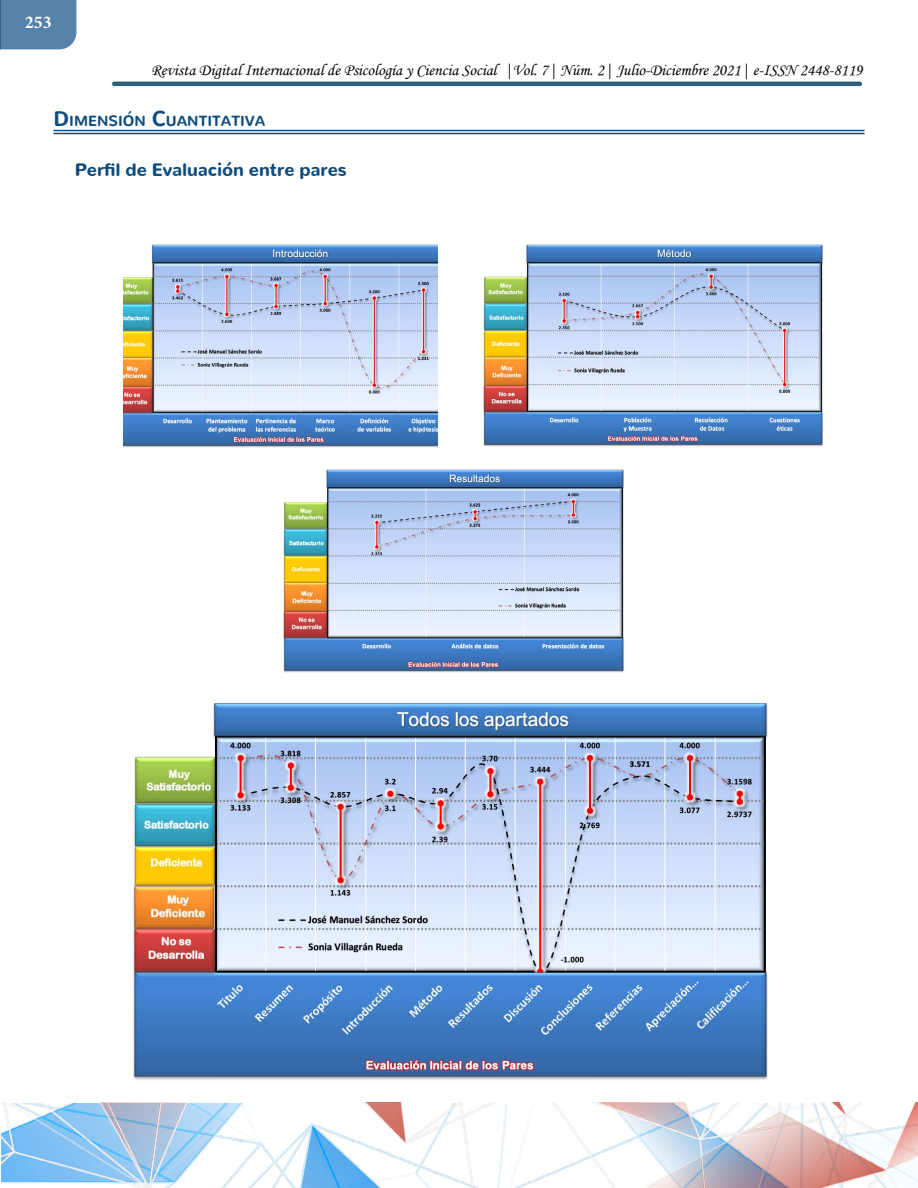
<style>
.page{position:relative;width:918px;height:1188px;background:#fff}
.page>*{position:absolute;margin:0;border:0;box-sizing:border-box;transform-origin:0 0}
.Perfil_de_evaluacion{font:900 18px "Nunito";color:#0f4c7d}
.t1{font:700 18px "Minion Pro";color:#fff}
.t2{font:16.5px "Monotype Corsiva";color:#000}
.Nivel_1{font:800 14.7px "Nunito";color:#0f4c7d}
.s1{font-size:21px}
</style>
<div class="page">
<div style="left:0;top:0;width:76px;height:49px;background:#5782a7"></div>
<hr style="left:112px;top:82px;width:750px;height:4px;background:#2b607d;border-radius:2px">
<img style="left:0;top:1103px;width:918px;height:84px">
<hr style="left:53px;top:130px;width:812px;height:1px;background:#0f4c7d">
<hr style="left:53px;top:133px;width:812px;height:1px;background:#0f4c7d">
<img style="left:133px;top:703px;width:635px;height:377px">
<img style="left:123px;top:244px;width:314px;height:204px">
<img style="left:283px;top:469px;width:341px;height:204px">
<img style="left:483px;top:244px;width:340px;height:203px">
<p class="t1" style="left:25px;top:10px;width:28px">253</p>
<p class="t2" style="left:151px;top:60px;width:713px">Revista Digital Internacional de Psicología y Ciencia Social |Vol. 7| Núm. 2| Julio-Diciembre 2021| e-ISSN 2448-8119</p>
<p class="Nivel_1" style="left:53px;top:107px;width:214px"><span class="s1">D</span> IMENSIÓN <span class="s1">C</span>UANTITATIVA</p>
<p class="Perfil_de_evaluacion" style="left:75px;top:153px;width:273px">Perfil de Evaluación entre pares</p>
</div>
